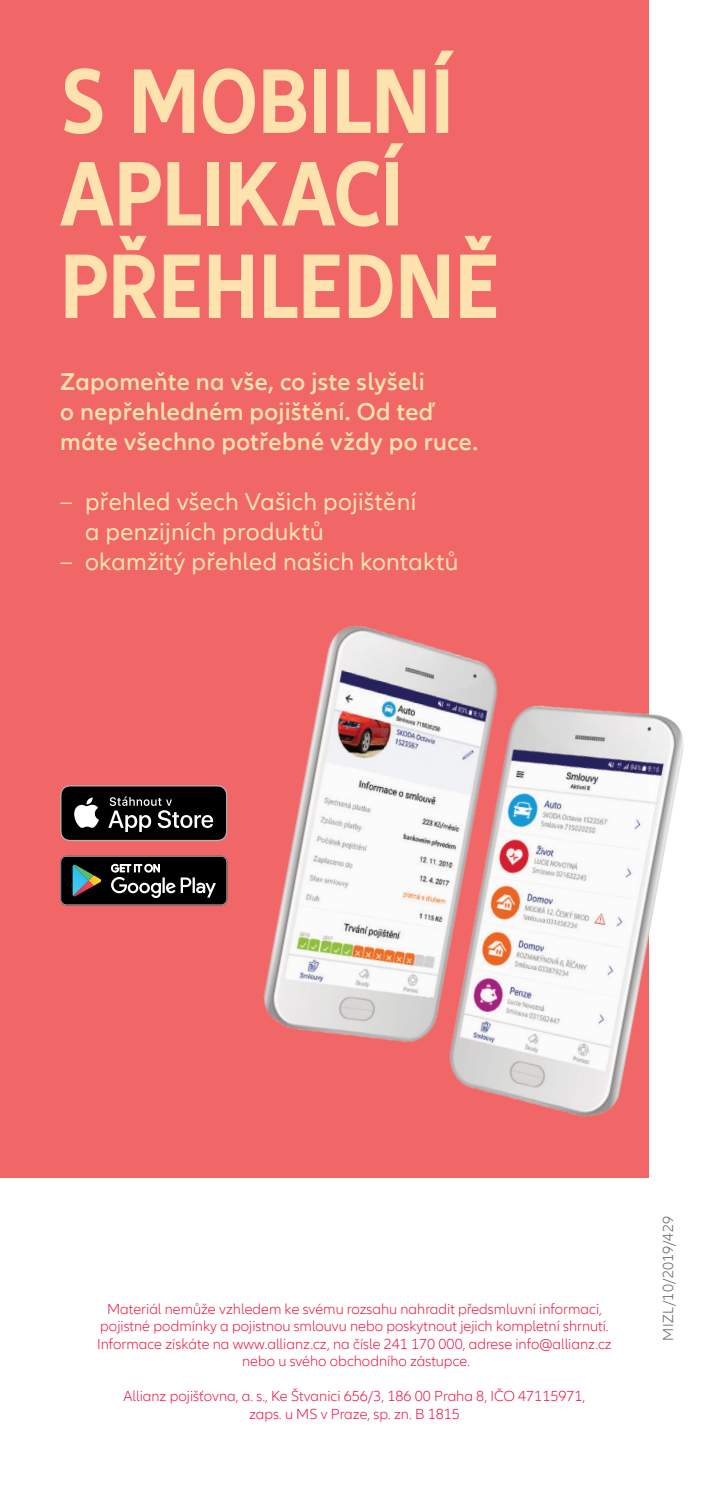
<style>
.page{position:relative;width:709px;height:1489px;background:#fff}
.page>*{position:absolute;margin:0;border:0;box-sizing:border-box;transform-origin:0 0}
.t1{font:700 condensed 95px/92.5px "Allianz Neo";letter-spacing:.005em;color:#fee3af}
.t2{font:600 25px/30px "Allianz Neo";letter-spacing:.015em;color:#fee3af}
.t3{font:25px/30px "Allianz Neo";letter-spacing:.015em;color:#fee3af}
.t4{font:300 15px/17.5px "Allianz Neo";color:#ed1845;text-align:center}
.t5{font:300 15px "Allianz Neo";letter-spacing:.02em;color:#636366}
</style>
<div class="page">
<div style="left:0;top:0;width:648px;height:1176px;background:#f16667"></div>
<img style="left:263px;top:606px;width:421px;height:519px">
<svg style="left:60px;top:785px;width:167px;height:56px;background:#302e2e"></svg>
<svg style="left:60px;top:855px;width:167px;height:50px;background:#2c2c2d"></svg>
<h1 class="t1" style="left:60px;top:57px;width:441px">S MOBILNÍ<br>APLIKACÍ<br>PŘEHLEDNĚ</h1>
<h2 class="t2" style="left:60px;top:367px;width:419px">Zapomeňte na vše, co jste slyšeli<br>o nepřehledném pojištění. Od teď máte všechno potřebné vždy po ruce.</h2>
<h2 class="t3" style="left:85px;top:487px;width:333px;text-indent:-25px">– přehled všech Vašich pojištění a penzijních produktů</h2>
<h2 class="t3" style="left:60px;top:547px;width:399px">– okamžitý přehled našich kontaktů</h2>
<p class="t4" style="left:97px;top:1300px;width:516px">Materiál nemůže vzhledem ke svému rozsahu nahradit předsmluvní informaci, pojistné podmínky a pojistnou smlouvu nebo poskytnout jejich kompletní shrnutí.<br>Informace získáte na www.allianz.cz, na čísle 241 170 000, adrese info@allianz.cz nebo u svého obchodního zástupce.</p>
<p class="t4" style="left:124px;top:1387px;width:463px">Allianz pojišťovna, a. s., Ke Štvanici 656/3, 186 00 Praha 8, IČO 47115971, zaps. u MS v Praze, sp. zn. B 1815</p>
<p class="t5" style="left:660px;top:1340px;width:126px;rotate:-90deg">MIZL/10/2019/429</p>
</div>
